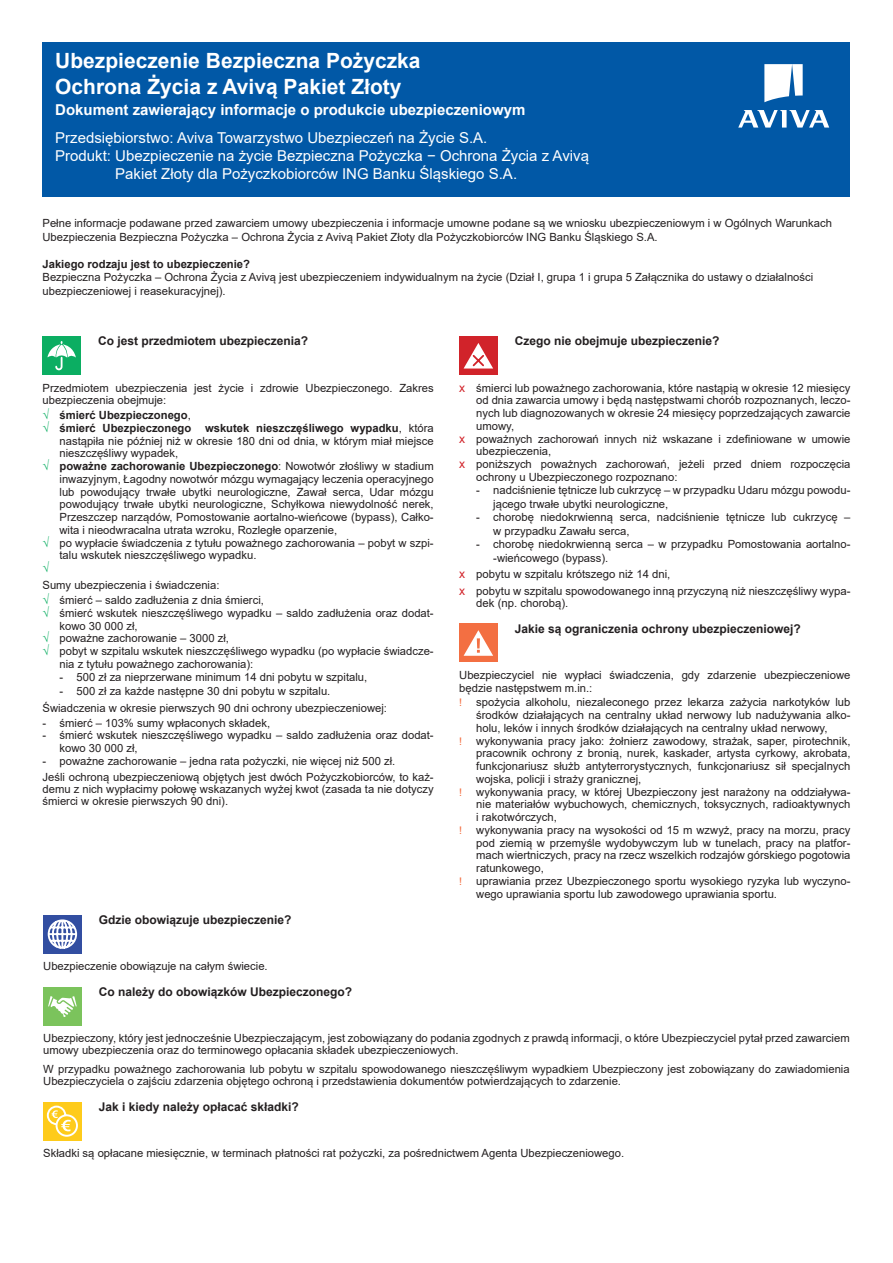
<style>
.page{position:relative;width:893px;height:1263px;background:#fff}
.page>*{position:absolute;margin:0;border:0;box-sizing:border-box;transform-origin:0 0}
.t1{font:700 21px/25.2px "Arial";color:#fff}
.t2{font:15px "Arial";color:#fff}
.t3{font:700 15px "Arial";color:#fff}
.t4{font:700 12px "Arial";color:#231f20}
.t5{font:12px "Arial";color:#0bae62}
.t6{font:11.4px/16.5px "Arial";color:#231f20}
.t7{font:11.25px/12.8px "Arial";color:#231f20}
.t8{font:700 11.25px "Arial";color:#231f20}
.t9{font:10.5px "Arial";color:#f36f42}
.s1{font-weight:400;font-size:12px;color:#0bae62}
.s2{font-weight:400}
.s3{font-size:12px;color:#0bae62}
.s4{font-size:12px;color:#d1232a}
</style>
<div class="page">
<div style="left:43px;top:43px;width:807px;height:154px;background:#0158a6"></div>
<svg style="left:764px;top:64px;width:39px;height:38px"></svg>
<svg style="left:738px;top:110px;width:91px;height:18px"></svg>
<div style="left:43px;top:337px;width:38px;height:38px;background:#0bae62"></div>
<svg style="left:47px;top:341px;width:29px;height:30px"></svg>
<div style="left:459px;top:337px;width:38px;height:38px;background:#d1232a"></div>
<svg style="left:464px;top:343px;width:29px;height:25px"></svg>
<div style="left:459px;top:624px;width:38px;height:38px;background:#f36f42"></div>
<svg style="left:464px;top:630px;width:29px;height:26px"></svg>
<div style="left:43px;top:915px;width:39px;height:38px;background:#324ea1"></div>
<svg style="left:47px;top:919px;width:31px;height:30px"></svg>
<div style="left:43px;top:987px;width:39px;height:39px;background:#7bc35c"></div>
<svg style="left:48px;top:996px;width:29px;height:21px"></svg>
<div style="left:43px;top:1102px;width:39px;height:38px;background:#fecb1b"></div>
<svg style="left:46px;top:1105px;width:32px;height:32px"></svg>
<h1 class="t1" style="left:55px;top:49px;width:367px">Ubezpieczenie Bezpieczna Pożyczka<br>Ochrona Życia z Avivą Pakiet Złoty</h1>
<h2 class="t3" style="left:55px;top:99px;width:472px">Dokument zawierający informacje o produkcie ubezpieczeniowym</h2>
<h2 class="t2" style="left:55px;top:127px;width:434px">Przedsiębiorstwo: Aviva Towarzystwo Ubezpieczeń na Życie S.A.</h2>
<h2 class="t2" style="left:55px;top:145px;width:535px">Produkt: Ubezpieczenie na życie Bezpieczna Pożyczka − Ochrona Życia z Avivą</h2>
<h2 class="t2" style="left:115px;top:163px;width:403px">Pakiet Złoty dla Pożyczkobiorców ING Banku Śląskiego S.A.</h2>
<p class="t7" style="left:43px;top:216px;width:791px;line-height:13.5px">Pełne informacje podawane przed zawarciem umowy ubezpieczenia i informacje umowne podane są we wniosku ubezpieczeniowym i w Ogólnych Warunkach<br>Ubezpieczenia Bezpieczna Pożyczka – Ochrona Życia z Avivą Pakiet Złoty dla Pożyczkobiorców ING Banku Śląskiego S.A.</p>
<p class="t8" style="left:43px;top:256px;width:209px">Jakiego rodzaju jest to ubezpieczenie?</p>
<p class="t7" style="left:43px;top:270px;width:772px;line-height:13.5px">Bezpieczna Pożyczka – Ochrona Życia z Avivą jest ubezpieczeniem indywidualnym na życie (Dział I, grupa 1 i grupa 5 Załącznika do ustawy o działalności ubezpieczeniowej i reasekuracyjnej).</p>
<p class="t4" style="left:98px;top:333px;width:212px">Co jest przedmiotem ubezpieczenia?</p>
<p class="t7" style="left:43px;top:381px;width:393px">Przedmiotem ubezpieczenia jest życie i zdrowie Ubezpieczonego. Zakres ubezpieczenia obejmuje:</p>
<p class="t8" style="left:43px;top:407px;width:150px"><span class="s1">√</span> śmierć Ubezpieczonego<span class="s2">,</span></p>
<p class="t8" style="left:43px;top:420px;width:393px"><span class="s1">√</span> śmierć Ubezpieczonego wskutek nieszczęśliwego wypadku<span class="s2">, która</span></p>
<p class="t7" style="left:60px;top:434px;width:376px">nastąpiła nie później niż w okresie 180 dni od dnia, w którym miał miejsce</p>
<p class="t7" style="left:60px;top:447px;width:120px">nieszczęśliwy wypadek,</p>
<p class="t8" style="left:43px;top:458px;width:393px"><span class="s1">√</span> poważne zachorowanie Ubezpieczonego<span class="s2">: Nowotwór złośliwy w stadium</span></p>
<p class="t7" style="left:60px;top:472px;width:376px">inwazyjnym, Łagodny nowotwór mózgu wymagający leczenia operacyjnego</p>
<p class="t7" style="left:60px;top:485px;width:376px">lub powodujący trwałe ubytki neurologiczne, Zawał serca, Udar mózgu</p>
<p class="t7" style="left:60px;top:498px;width:376px">powodujący trwałe ubytki neurologiczne, Schyłkowa niewydolność nerek,</p>
<p class="t7" style="left:60px;top:511px;width:376px">Przeszczep narządów, Pomostowanie aortalno-wieńcowe (bypass), Całko-</p>
<p class="t7" style="left:60px;top:523px;width:279px">wita i nieodwracalna utrata wzroku, Rozległe oparzenie,</p>
<p class="t7" style="left:43px;top:536px;width:393px"><span class="s3">√</span> po wypłacie świadczenia z tytułu poważnego zachorowania – pobyt w szpi-</p>
<p class="t7" style="left:60px;top:549px;width:198px">talu wskutek nieszczęśliwego wypadku.</p>
<p class="t5" style="left:43px;top:560px;width:8px">√</p>
<p class="t7" style="left:43px;top:578px;width:223px;line-height:14.9px">Sumy ubezpieczenia i świadczenia:<br><span class="s3">√</span> śmierć – saldo zadłużenia z dnia śmierci,</p>
<p class="t7" style="left:43px;top:606px;width:393px"><span class="s3">√</span> śmierć wskutek nieszczęśliwego wypadku – saldo zadłużenia oraz dodat-</p>
<p class="t7" style="left:60px;top:619px;width:80px">kowo 30 000 zł,</p>
<p class="t7" style="left:43px;top:632px;width:188px"><span class="s3">√</span> poważne zachorowanie – 3000 zł,</p>
<p class="t7" style="left:43px;top:645px;width:393px"><span class="s3">√</span> pobyt w szpitalu wskutek nieszczęśliwego wypadku (po wypłacie świadcze-</p>
<p class="t7" style="left:60px;top:657px;width:195px">nia z tytułu poważnego zachorowania):</p>
<p class="t7" style="left:60px;top:671px;width:309px">- 500 zł za nieprzerwane minimum 14 dni pobytu w szpitalu,</p>
<p class="t7" style="left:43px;top:682px;width:346px;line-height:17px;text-indent:17px">- 500 zł za każde następne 30 dni pobytu w szpitalu.<br>Świadczenia w okresie pierwszych 90 dni ochrony ubezpieczeniowej:</p>
<p class="t7" style="left:43px;top:716px;width:229px">- śmierć – 103% sumy wpłaconych składek,</p>
<p class="t7" style="left:60px;top:729px;width:376px;text-indent:-17px">- śmierć wskutek nieszczęśliwego wypadku – saldo zadłużenia oraz dodat&shy;kowo 30 000 zł,</p>
<p class="t7" style="left:43px;top:753px;width:393px;line-height:16.2px">- poważne zachorowanie – jedna rata pożyczki, nie więcej niż 500 zł.<br>Jeśli ochroną ubezpieczeniową objętych jest dwóch Pożyczkobiorców, to każ-</p>
<p class="t7" style="left:43px;top:783px;width:393px;line-height:12px">demu z nich wypłacimy połowę wskazanych wyżej kwot (zasada ta nie dotyczy śmierci w okresie pierwszych 90 dni).</p>
<p class="t4" style="left:515px;top:333px;width:206px">Czego nie obejmuje ubezpieczenie?</p>
<p class="t7" style="left:459px;top:381px;width:393px"><span class="s4">x</span> śmierci lub poważnego zachorowania, które nastąpią w okresie 12 miesięcy</p>
<p class="t7" style="left:476px;top:394px;width:376px">od dnia zawarcia umowy i będą następstwami chorób rozpoznanych, leczo-</p>
<p class="t7" style="left:476px;top:407px;width:376px">nych lub diagnozowanych w okresie 24 miesięcy poprzedzających zawarcie</p>
<p class="t7" style="left:476px;top:419px;width:39px">umowy,</p>
<p class="t7" style="left:459px;top:432px;width:393px"><span class="s4">x</span> poważnych zachorowań innych niż wskazane i zdefiniowane w umowie</p>
<p class="t7" style="left:476px;top:445px;width:77px">ubezpieczenia,</p>
<p class="t7" style="left:459px;top:458px;width:393px"><span class="s4">x</span> poniższych poważnych zachorowań, jeżeli przed dniem rozpoczęcia</p>
<p class="t7" style="left:476px;top:470px;width:203px">ochrony u Ubezpieczonego rozpoznano:</p>
<p class="t7" style="left:493px;top:483px;width:359px;line-height:13.5px;text-indent:-17px">- nadciśnienie tętnicze lub cukrzycę – w przypadku Udaru mózgu powodu&shy;jącego trwałe ubytki neurologiczne,</p>
<p class="t7" style="left:493px;top:510px;width:359px;line-height:13.5px;text-indent:-17px">- chorobę niedokrwienną serca, nadciśnienie tętnicze lub cukrzycę – w przypadku Zawału serca,</p>
<p class="t7" style="left:493px;top:537px;width:359px;line-height:13.5px;text-indent:-17px">- chorobę niedokrwienną serca – w przypadku Pomostowania aortalno--wieńcowego (bypass).</p>
<p class="t6" style="left:459px;top:566px;width:393px"><span class="s4">x</span> pobytu w szpitalu krótszego niż 14 dni,<br><span class="s4">x</span> pobytu w szpitalu spowodowanego inną przyczyną niż nieszczęśliwy wypa-</p>
<p class="t6" style="left:476px;top:594px;width:94px">dek (np. chorobą).</p>
<p class="t4" style="left:515px;top:620px;width:288px">Jakie są ograniczenia ochrony ubezpieczeniowej?</p>
<p class="t7" style="left:459px;top:668px;width:393px">Ubezpieczyciel nie wypłaci świadczenia, gdy zdarzenie ubezpieczeniowe będzie następstwem m.in.:</p>
<p class="t9" style="left:459px;top:695px;width:4px">!</p>
<p class="t7" style="left:476px;top:696px;width:376px;text-align:justify">spożycia alkoholu, niezaleconego przez lekarza zażycia narkotyków lub środków działających na centralny układ nerwowy lub nadużywania alko&shy;holu, leków i innych środków działających na centralny układ nerwowy,</p>
<p class="t9" style="left:459px;top:734px;width:4px">!</p>
<p class="t7" style="left:476px;top:734px;width:376px;text-align:justify">wykonywania pracy jako: żołnierz zawodowy, strażak, saper, pirotechnik, pracownik ochrony z bronią, nurek, kaskader, artysta cyrkowy, akrobata, funkcjonariusz służb antyterrorystycznych, funkcjonariusz sił specjalnych wojska, policji i straży granicznej,</p>
<p class="t9" style="left:459px;top:785px;width:4px">!</p>
<p class="t7" style="left:476px;top:785px;width:376px;text-align:justify">wykonywania pracy, w której Ubezpieczony jest narażony na oddziaływa&shy;nie materiałów wybuchowych, chemicznych, toksycznych, radioaktywnych i rakotwórczych,</p>
<p class="t9" style="left:459px;top:823px;width:4px">!</p>
<p class="t7" style="left:476px;top:823px;width:376px;text-align:justify">wykonywania pracy na wysokości od 15 m wzwyż, pracy na morzu, pracy pod ziemią w przemyśle wydobywczym lub w tunelach, pracy na platfor&shy;mach wiertniczych, pracy na rzecz wszelkich rodzajów górskiego pogotowia ratunkowego,</p>
<p class="t9" style="left:459px;top:874px;width:4px">!</p>
<p class="t7" style="left:476px;top:874px;width:376px">uprawiania przez Ubezpieczonego sportu wysokiego ryzyka lub wyczyno&shy;wego uprawiania sportu lub zawodowego uprawiania sportu.</p>
<p class="t4" style="left:99px;top:911px;width:194px">Gdzie obowiązuje ubezpieczenie?</p>
<p class="t7" style="left:43px;top:960px;width:226px">Ubezpieczenie obowiązuje na całym świecie.</p>
<p class="t4" style="left:99px;top:983px;width:255px">Co należy do obowiązków Ubezpieczonego?</p>
<p class="t7" style="left:43px;top:1032px;width:808px;line-height:12px">Ubezpieczony, który jest jednocześnie Ubezpieczającym, jest zobowiązany do podania zgodnych z prawdą informacji, o które Ubezpieczyciel pytał przed zawarciem umowy ubezpieczenia oraz do terminowego opłacania składek ubezpieczeniowych.</p>
<p class="t7" style="left:43px;top:1063px;width:808px;line-height:12px">W przypadku poważnego zachorowania lub pobytu w szpitalu spowodowanego nieszczęśliwym wypadkiem Ubezpieczony jest zobowiązany do zawiadomienia<br>Ubezpieczyciela o zajściu zdarzenia objętego ochroną i przedstawienia dokumentów potwierdzających to zdarzenie.</p>
<p class="t4" style="left:99px;top:1098px;width:202px">Jak i kiedy należy opłacać składki?</p>
<p class="t7" style="left:43px;top:1146px;width:582px">Składki są opłacane miesięcznie, w terminach płatności rat pożyczki, za pośrednictwem Agenta Ubezpieczeniowego.</p>
</div>
